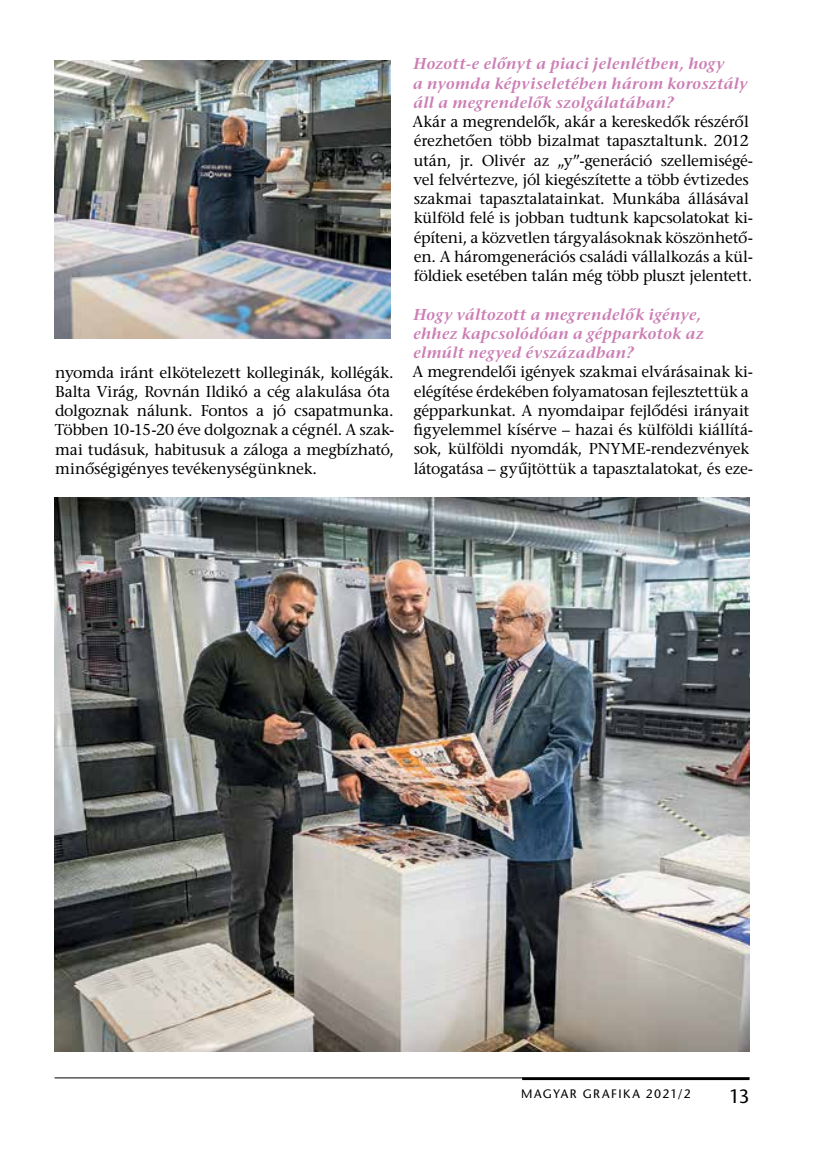
<style>
.page{position:relative;width:819px;height:1166px;background:#fff}
.page>*{position:absolute;margin:0;border:0;box-sizing:border-box;transform-origin:0 0}
.t1{font:19.25px "ITC Stone Sans";color:#000}
.t2{font:15.75px/19.2px "ITC Stone Serif";letter-spacing:-.015em;color:#000}
.t3{font:italic 600 15.75px/19.2px "ITC Stone Serif";letter-spacing:.025em;color:#cb7eb5}
.t4{font:12.25px "ITC Stone Sans";letter-spacing:.12em;color:#000}
</style>
<div class="page">
<hr style="left:55px;top:1077px;width:694px;height:1px;background:#000">
<hr style="left:522px;top:1077px;width:227px;height:3px;background:#000">
<img style="left:55px;top:498px;width:694px;height:554px">
<img style="left:55px;top:61px;width:336px;height:278px">
<p class="t2" style="left:55px;top:365px;width:341px">nyomda iránt elkötelezett kolleginák, kollégák.<br>Balta Virág, Rovnán Ildikó a cég alakulása óta dolgoznak nálunk. Fontos a jó csapatmunka.<br>Többen 10-15-20 éve dolgoznak a cégnél. A szak&shy;mai tudásuk, habitusuk a záloga a megbízható, minőségigényes tevékenységünknek.</p>
<p class="t3" style="left:413px;top:57px;width:336px">Hozott-e előnyt a piaci jelenlétben, hogy<br>a nyomda képviseletében három korosztály áll a megrendelők szolgálatában?</p>
<p class="t2" style="left:412px;top:114px;width:342px">Akár a megrendelők, akár a kereskedők részéről érezhetően több bizalmat tapasztaltunk. 2012 után, jr. Olivér az „y”-generáció szellemiségé&shy;vel felvértezve, jól kiegészítette a több évtizedes szakmai tapasztalatainkat. Munkába állásával külföld felé is jobban tudtunk kapcsolatokat ki&shy;építeni, a közvetlen tárgyalásoknak köszönhető&shy;en. A háromgenerációs családi vállalkozás a kül&shy;földiek esetében talán még több pluszt jelentett.</p>
<p class="t3" style="left:413px;top:307px;width:292px">Hogy változott a megrendelők igénye, ehhez kapcsolódóan a gépparkotok az elmúlt negyed évszázadban?</p>
<p class="t2" style="left:412px;top:364px;width:342px">A megrendelői igények szakmai elvárásainak ki&shy;elégítése érdekében folyamatosan fejlesztettük a gépparkunkat. A nyomdaipar fejlődési irányait figyelemmel kísérve – hazai és külföldi kiállítá&shy;sok, külföldi nyomdák, PNYME-rendezvények látogatása – gyűjtöttük a tapasztalatokat, és eze-</p>
<p class="t4" style="left:521px;top:1087px;width:171px">MAGYAR GRAFIKA 2021/2</p>
<p class="t1" style="left:729px;top:1085px;width:22px">13</p>
</div>
